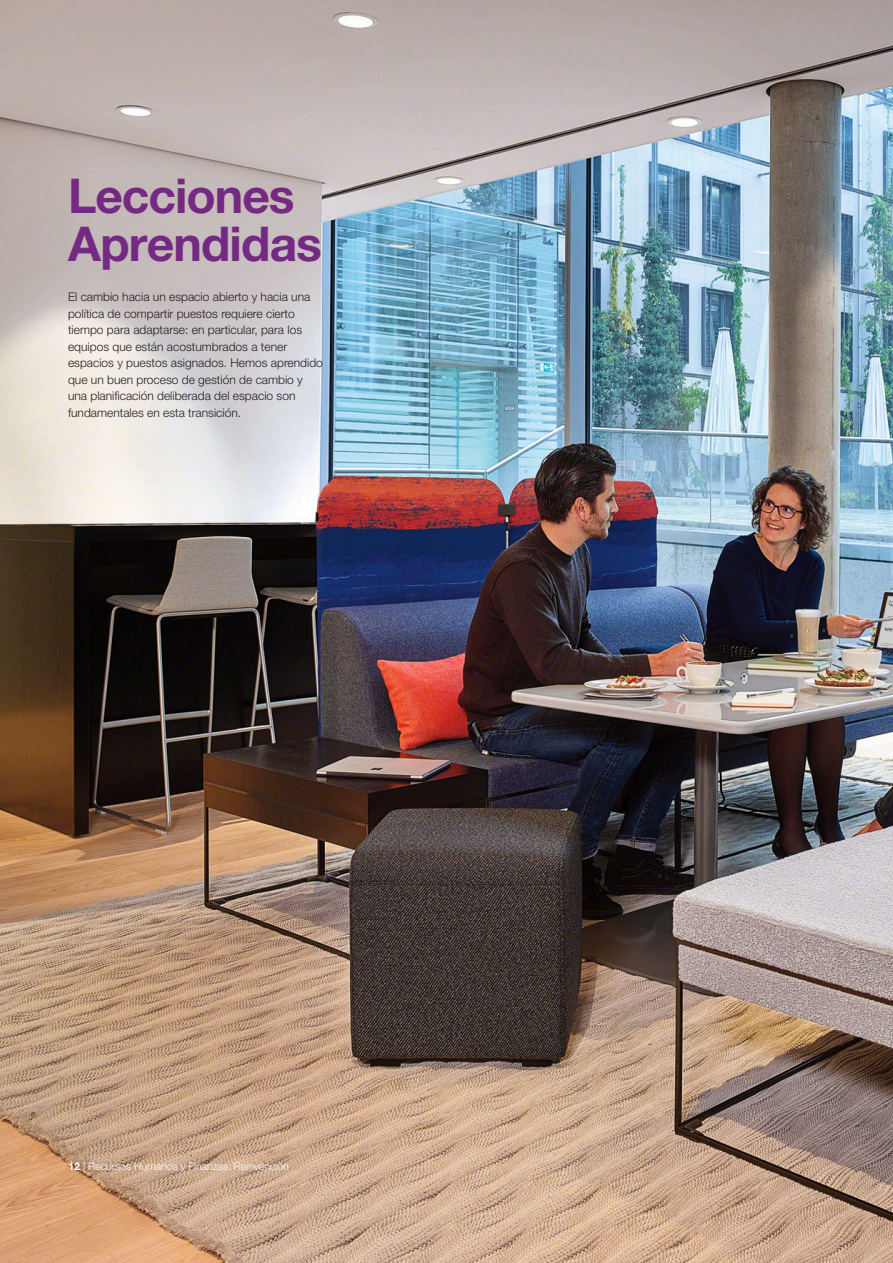
<style>
.page{position:relative;width:893px;height:1263px;background:#fff}
.page>*{position:absolute;margin:0;border:0;box-sizing:border-box;transform-origin:0 0}
.t1{font:700 48px/48px "Helvetica Neue LT Pro";letter-spacing:-.02em;color:#742983}
.t2{font:300 12px/16.5px "Helvetica Neue LT Pro";color:#231f20}
.t3{font:300 10.5px "Helvetica Neue LT Pro";color:#fff}
.s1{font-weight:700}
</style>
<div class="page">
<img style="left:0;top:0;width:893px;height:1263px">
<h1 class="t1" style="left:68px;top:170px;width:256px">Lecciones<br>Aprendidas</h1>
<p class="t2" style="left:68px;top:289px;width:256px">El cambio hacia un espacio abierto y hacia una política de compartir puestos requiere cierto tiempo para adaptarse: en particular, para los equipos que están acostumbrados a tener espacios y puestos asignados. Hemos aprendido que un buen proceso de gestión de cambio y una planificación deliberada del espacio son fundamentales en esta transición.</p>
<p class="t3" style="left:68px;top:1160px;width:222px"><span class="s1">12</span> | Recursos Humanos y Finanzas. Reinvención</p>
</div>
